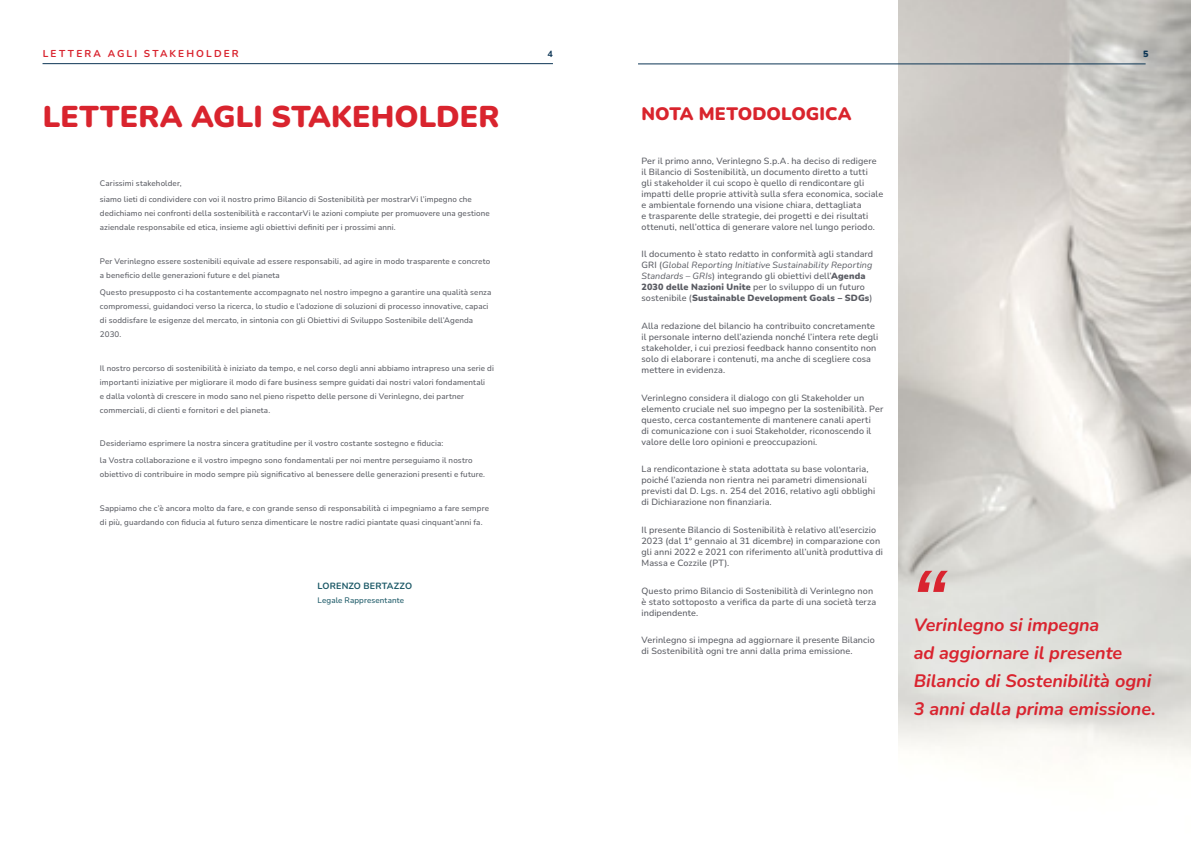
<style>
.page{position:relative;width:1191px;height:842px;background:#fff}
.page>*{position:absolute;margin:0;border:0;box-sizing:border-box;transform-origin:0 0}
.Left{font:900 30px "Nunito";color:#d9242e}
.Left-2{font:italic 700 18px/28px "Nunito";letter-spacing:-.005em;color:#d9242f}
.Sub_Headline_18_pt_Left{font:900 18px "Nunito";letter-spacing:.005em;color:#d9242d}
.Left-3{font:700 10px "Nunito";letter-spacing:.215em;color:#d9242f}
.Body_Text{font:500 9px/11px "Nunito";letter-spacing:.01em;color:#5a5c63}
.Left-4{font:700 9px "Nunito";letter-spacing:.02em;color:#1c5967}
.t1{font:700 9px "Nunito";color:#0d3655}
.t2{font:900 9px "Nunito";color:#0d3655}
.Body_Text-2{font:500 8px/14px "Nunito";letter-spacing:.015em;color:#5a5c63}
.Body_Text-3{font:500 8px "Nunito";letter-spacing:.015em;color:#1c5967}
.s1{font-weight:400;font-style:italic}
.s2{font-weight:900}
</style>
<div class="page">
<img style="left:898px;top:0;width:293px;height:758px">
<svg style="left:917px;top:571px;width:30px;height:21px"></svg>
<hr style="left:43px;top:63px;width:510px;height:1px;background:#0d3655">
<hr style="left:638px;top:64px;width:507px;height:1px;background:#0d3655">
<p class="Left-3" style="left:43px;top:46px;width:197px">LETTERA AGLI STAKEHOLDER</p>
<p class="Left" style="left:43px;top:95px;width:458px">LETTERA AGLI STAKEHOLDER</p>
<p class="Body_Text-2" style="left:100px;top:175px;width:83px">Carissimi stakeholder,</p>
<p class="Body_Text-2" style="left:100px;top:192px;width:391px">siamo lieti di condividere con voi il nostro primo Bilancio di Sostenibilità per mostrarVi l’impegno che dedichiamo nei confronti della sostenibilità e raccontarVi le azioni compiute per promuovere una gestione aziendale responsabile ed etica, insieme agli obiettivi definiti per i prossimi anni.</p>
<p class="Body_Text-2" style="left:100px;top:254px;width:392px">Per Verinlegno essere sostenibili equivale ad essere responsabili, ad agire in modo trasparente e concreto a beneficio delle generazioni future e del pianeta</p>
<p class="Body_Text-2" style="left:100px;top:285px;width:393px">Questo presupposto ci ha costantemente accompagnato nel nostro impegno a garantire una qualità senza compromessi, guidandoci verso la ricerca, lo studio e l’adozione di soluzioni di processo innovative, capaci di soddisfare le esigenze del mercato, in sintonia con gli Obiettivi di Sviluppo Sostenibile dell’Agenda 2030.</p>
<p class="Body_Text-2" style="left:100px;top:360px;width:395px">Il nostro percorso di sostenibilità è iniziato da tempo, e nel corso degli anni abbiamo intrapreso una serie di importanti iniziative per migliorare il modo di fare business sempre guidati dai nostri valori fondamentali<br>e dalla volontà di crescere in modo sano nel pieno rispetto delle persone di Verinlegno, dei partner commerciali, di clienti e fornitori e del pianeta.</p>
<p class="Body_Text-2" style="left:100px;top:436px;width:345px">Desideriamo esprimere la nostra sincera gratitudine per il vostro costante sostegno e fiducia:</p>
<p class="Body_Text-2" style="left:100px;top:453px;width:386px">la Vostra collaborazione e il vostro impegno sono fondamentali per noi mentre perseguiamo il nostro obiettivo di contribuire in modo sempre più significativo al benessere delle generazioni presenti e future.</p>
<p class="Body_Text-2" style="left:100px;top:501px;width:390px">Sappiamo che c’è ancora molto da fare, e con grande senso di responsabilità ci impegniamo a fare sempre di più, guardando con fiducia al futuro senza dimenticare le nostre radici piantate quasi cinquant’anni fa.</p>
<p class="Left-4" style="left:317px;top:579px;width:96px">LORENZO BERTAZZO</p>
<p class="Body_Text-3" style="left:317px;top:594px;width:88px">Legale Rappresentante</p>
<p class="t1" style="left:547px;top:47px;width:7px">4</p>
<p class="t2" style="left:1143px;top:47px;width:7px">5</p>
<p class="Sub_Headline_18_pt_Left" style="left:641px;top:100px;width:212px">NOTA METODOLOGICA</p>
<p class="Body_Text" style="left:641px;top:155px;width:243px">Per il primo anno, Verinlegno S.p.A. ha deciso di redigere il Bilancio di Sostenibilità, un documento diretto a tutti<br>gli stakeholder il cui scopo è quello di rendicontare gli impatti delle proprie attività sulla sfera economica, sociale e ambientale fornendo una visione chiara, dettagliata<br>e trasparente delle strategie, dei progetti e dei risultati ottenuti, nell’ottica di generare valore nel lungo periodo.</p>
<p class="Body_Text" style="left:641px;top:248px;width:233px">Il documento è stato redatto in conformità agli standard GRI (<span class="s1">Global Reporting Initiative Sustainability Reporting Standards – GRIs</span>) integrando gli obiettivi dell’<span class="s2">Agenda 2030 delle Nazioni Unite</span> per lo sviluppo di un futuro sostenibile (<span class="s2">Sustainable Development Goals – SDGs</span>)</p>
<p class="Body_Text" style="left:641px;top:320px;width:238px">Alla redazione del bilancio ha contribuito concretamente il personale interno dell’azienda nonché l’intera rete degli stakeholder, i cui preziosi feedback hanno consentito non solo di elaborare i contenuti, ma anche di scegliere cosa mettere in evidenza.</p>
<p class="Body_Text" style="left:641px;top:392px;width:243px">Verinlegno considera il dialogo con gli Stakeholder un elemento cruciale nel suo impegno per la sostenibilità. Per questo, cerca costantemente di mantenere canali aperti<br>di comunicazione con i suoi Stakeholder, riconoscendo il valore delle loro opinioni e preoccupazioni.</p>
<p class="Body_Text" style="left:641px;top:463px;width:235px">La rendicontazione è stata adottata su base volontaria, poiché l’azienda non rientra nei parametri dimensionali previsti dal D. Lgs. n. 254 del 2016, relativo agli obblighi di Dichiarazione non finanziaria.</p>
<p class="Body_Text" style="left:641px;top:524px;width:243px">Il presente Bilancio di Sostenibilità è relativo all’esercizio 2023 (dal 1° gennaio al 31 dicembre) in comparazione con gli anni 2022 e 2021 con riferimento all’unità produttiva di Massa e Cozzile (PT).</p>
<p class="Body_Text" style="left:641px;top:585px;width:236px">Questo primo Bilancio di Sostenibilità di Verinlegno non è stato sottoposto a verifica da parte di una società terza indipendente.</p>
<p class="Body_Text" style="left:641px;top:634px;width:235px">Verinlegno si impegna ad aggiornare il presente Bilancio di Sostenibilità ogni tre anni dalla prima emissione.</p>
<p class="Left-2" style="left:913px;top:610px;width:243px">Verinlegno si impegna<br>ad aggiornare il presente<br>Bilancio di Sostenibilità ogni<br>3 anni dalla prima emissione.</p>
</div>
